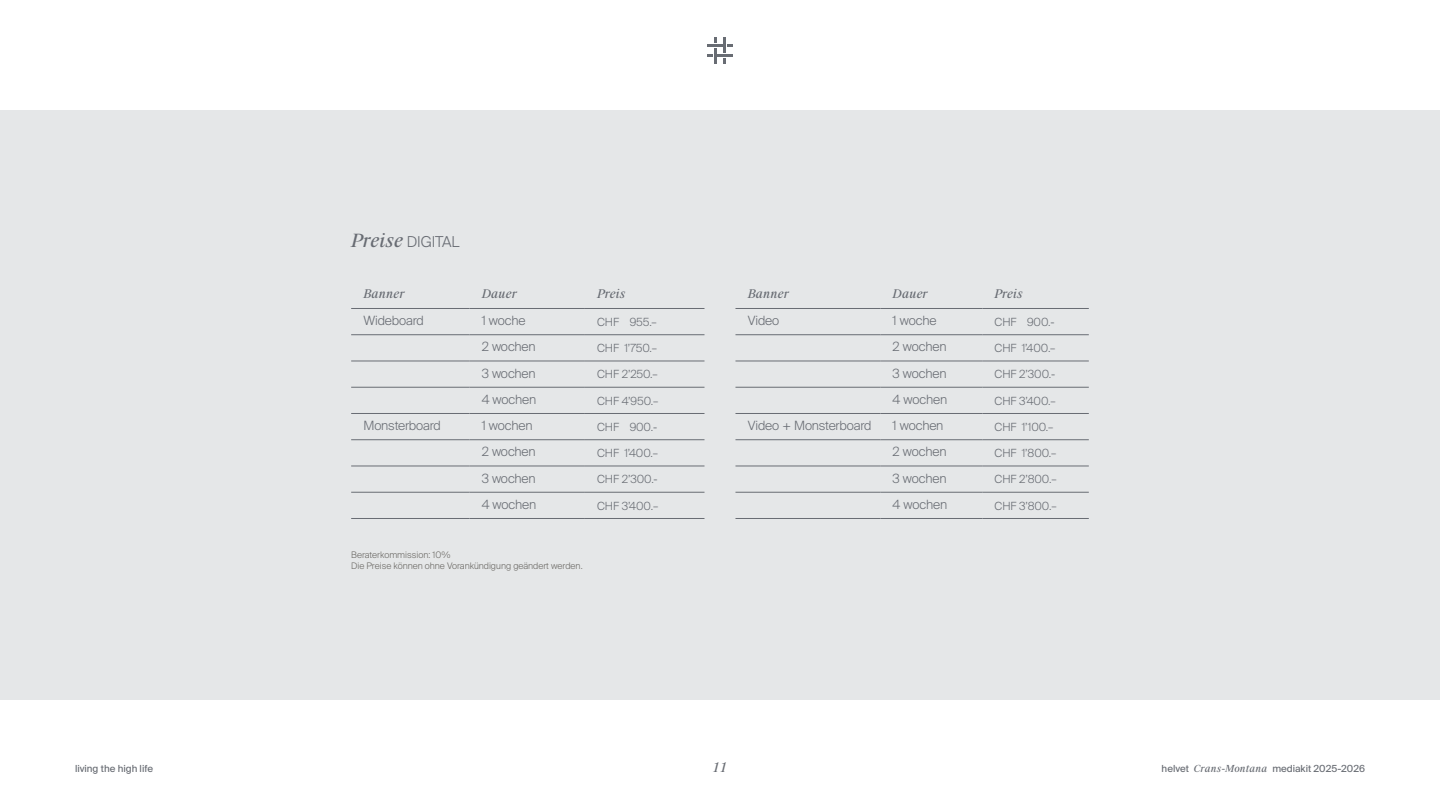
<style>
.page{position:relative;width:1440px;height:810px;background:#fff}
.page>*{position:absolute;margin:0;border:0;box-sizing:border-box;transform-origin:0 0}
.t1{font:300 15px "Suisse Intl";letter-spacing:-.01em;color:#686c73}
.t2{font:italic 13.5px "Suisse Works";color:#686c73}
.t3{font:300 12.75px "Suisse Intl";letter-spacing:-.01em;color:#686c73}
.t4{font:italic 12px "Suisse Works";color:#686c73}
.t5{font:300 11.25px "Suisse Intl";letter-spacing:-.005em;color:#686c73}
.t6{font:9.75px "Suisse Intl";color:#686c73}
.t7{font:300 9px/11.2px "Suisse Intl";color:#6a6864}
.s1{font-family:"Suisse Works";font-weight:400;font-style:italic;font-size:18.3px}
.s2{font-family:"Suisse Works";font-style:italic}
</style>
<div class="page">
<hr style="left:714px;top:48px;width:3px;height:15px;background:#686c73">
<hr style="left:723px;top:38px;width:3px;height:15px;background:#686c73">
<svg style="left:707px;top:54px;width:26px;height:9px"></svg>
<svg style="left:707px;top:38px;width:26px;height:9px"></svg>
<div style="left:0;top:110px;width:1440px;height:590px;background:#e5e7e8"></div>
<hr style="left:351px;top:308px;width:119px;height:1px;background:#686c73">
<hr style="left:469px;top:308px;width:116px;height:1px;background:#686c73">
<hr style="left:351px;top:335px;width:119px;height:1px;background:#686c73">
<hr style="left:469px;top:335px;width:116px;height:1px;background:#686c73">
<hr style="left:351px;top:361px;width:119px;height:1px;background:#686c73">
<hr style="left:469px;top:361px;width:116px;height:1px;background:#686c73">
<hr style="left:351px;top:387px;width:119px;height:1px;background:#686c73">
<hr style="left:469px;top:387px;width:116px;height:1px;background:#686c73">
<hr style="left:351px;top:413px;width:119px;height:1px;background:#686c73">
<hr style="left:469px;top:413px;width:116px;height:1px;background:#686c73">
<hr style="left:351px;top:440px;width:119px;height:1px;background:#686c73">
<hr style="left:469px;top:440px;width:116px;height:1px;background:#686c73">
<hr style="left:351px;top:466px;width:119px;height:1px;background:#686c73">
<hr style="left:469px;top:466px;width:116px;height:1px;background:#686c73">
<hr style="left:351px;top:492px;width:119px;height:1px;background:#686c73">
<hr style="left:469px;top:492px;width:116px;height:1px;background:#686c73">
<hr style="left:351px;top:518px;width:119px;height:1px;background:#686c73">
<hr style="left:469px;top:518px;width:116px;height:1px;background:#686c73">
<hr style="left:585px;top:308px;width:120px;height:1px;background:#686c73">
<hr style="left:585px;top:335px;width:120px;height:1px;background:#686c73">
<hr style="left:585px;top:361px;width:120px;height:1px;background:#686c73">
<hr style="left:585px;top:387px;width:120px;height:1px;background:#686c73">
<hr style="left:585px;top:413px;width:120px;height:1px;background:#686c73">
<hr style="left:585px;top:440px;width:120px;height:1px;background:#686c73">
<hr style="left:585px;top:466px;width:120px;height:1px;background:#686c73">
<hr style="left:585px;top:492px;width:120px;height:1px;background:#686c73">
<hr style="left:585px;top:518px;width:120px;height:1px;background:#686c73">
<hr style="left:735px;top:308px;width:145px;height:1px;background:#686c73">
<hr style="left:880px;top:308px;width:102px;height:1px;background:#686c73">
<hr style="left:735px;top:335px;width:145px;height:1px;background:#686c73">
<hr style="left:880px;top:335px;width:102px;height:1px;background:#686c73">
<hr style="left:735px;top:361px;width:145px;height:1px;background:#686c73">
<hr style="left:880px;top:361px;width:102px;height:1px;background:#686c73">
<hr style="left:735px;top:387px;width:145px;height:1px;background:#686c73">
<hr style="left:880px;top:387px;width:102px;height:1px;background:#686c73">
<hr style="left:735px;top:413px;width:145px;height:1px;background:#686c73">
<hr style="left:880px;top:413px;width:102px;height:1px;background:#686c73">
<hr style="left:735px;top:440px;width:145px;height:1px;background:#686c73">
<hr style="left:880px;top:440px;width:102px;height:1px;background:#686c73">
<hr style="left:735px;top:466px;width:145px;height:1px;background:#686c73">
<hr style="left:880px;top:466px;width:102px;height:1px;background:#686c73">
<hr style="left:735px;top:492px;width:145px;height:1px;background:#686c73">
<hr style="left:880px;top:492px;width:102px;height:1px;background:#686c73">
<hr style="left:735px;top:518px;width:145px;height:1px;background:#686c73">
<hr style="left:880px;top:518px;width:102px;height:1px;background:#686c73">
<hr style="left:982px;top:308px;width:107px;height:1px;background:#686c73">
<hr style="left:982px;top:335px;width:107px;height:1px;background:#686c73">
<hr style="left:982px;top:361px;width:107px;height:1px;background:#686c73">
<hr style="left:982px;top:387px;width:107px;height:1px;background:#686c73">
<hr style="left:982px;top:413px;width:107px;height:1px;background:#686c73">
<hr style="left:982px;top:440px;width:107px;height:1px;background:#686c73">
<hr style="left:982px;top:466px;width:107px;height:1px;background:#686c73">
<hr style="left:982px;top:492px;width:107px;height:1px;background:#686c73">
<hr style="left:982px;top:518px;width:107px;height:1px;background:#686c73">
<p class="t1" style="left:351px;top:233px;width:110px"><span class="s1">Preise</span> DIGITAL</p>
<p class="t4" style="left:363px;top:287px;width:43px">Banner</p>
<p class="t4" style="left:482px;top:287px;width:37px">Dauer</p>
<p class="t4" style="left:597px;top:287px;width:30px">Preis</p>
<p class="t3" style="left:363px;top:313px;width:62px">Wideboard</p>
<p class="t3" style="left:482px;top:313px;width:45px">1 woche</p>
<p class="t5" style="left:597px;top:316px;width:61px">CHF 955.–</p>
<p class="t3" style="left:482px;top:339px;width:55px">2 wochen</p>
<p class="t5" style="left:597px;top:342px;width:61px">CHF 1’750.–</p>
<p class="t3" style="left:482px;top:366px;width:55px">3 wochen</p>
<p class="t5" style="left:597px;top:368px;width:62px">CHF 2’250.–</p>
<p class="t3" style="left:482px;top:392px;width:56px">4 wochen</p>
<p class="t5" style="left:597px;top:394px;width:63px">CHF 4’950.–</p>
<p class="t3" style="left:363px;top:418px;width:79px">Monsterboard</p>
<p class="t3" style="left:482px;top:418px;width:52px">1 wochen</p>
<p class="t5" style="left:597px;top:421px;width:61px">CHF 900.-</p>
<p class="t3" style="left:482px;top:444px;width:55px">2 wochen</p>
<p class="t5" style="left:597px;top:447px;width:62px">CHF 1’400.–</p>
<p class="t3" style="left:482px;top:471px;width:55px">3 wochen</p>
<p class="t5" style="left:597px;top:473px;width:62px">CHF 2’300.-</p>
<p class="t3" style="left:482px;top:497px;width:56px">4 wochen</p>
<p class="t5" style="left:597px;top:499px;width:63px">CHF 3’400.–</p>
<p class="t7" style="left:351px;top:549px;width:233px">Beraterkommission: 10%<br>Die Preise können ohne Vorankündigung geändert werden.</p>
<p class="t4" style="left:748px;top:287px;width:43px">Banner</p>
<p class="t4" style="left:893px;top:287px;width:37px">Dauer</p>
<p class="t4" style="left:995px;top:287px;width:30px">Preis</p>
<p class="t3" style="left:748px;top:313px;width:33px">Video</p>
<p class="t3" style="left:893px;top:313px;width:45px">1 woche</p>
<p class="t5" style="left:995px;top:316px;width:61px">CHF 900.-</p>
<p class="t3" style="left:893px;top:339px;width:55px">2 wochen</p>
<p class="t5" style="left:995px;top:342px;width:62px">CHF 1’400.–</p>
<p class="t3" style="left:893px;top:366px;width:55px">3 wochen</p>
<p class="t5" style="left:995px;top:368px;width:62px">CHF 2’300.-</p>
<p class="t3" style="left:893px;top:392px;width:56px">4 wochen</p>
<p class="t5" style="left:995px;top:394px;width:63px">CHF 3’400.–</p>
<p class="t3" style="left:748px;top:418px;width:125px">Video + Monsterboard</p>
<p class="t3" style="left:893px;top:418px;width:52px">1 wochen</p>
<p class="t5" style="left:995px;top:421px;width:60px">CHF 1’100.–</p>
<p class="t3" style="left:893px;top:444px;width:55px">2 wochen</p>
<p class="t5" style="left:995px;top:447px;width:63px">CHF 1’800.–</p>
<p class="t3" style="left:893px;top:471px;width:55px">3 wochen</p>
<p class="t5" style="left:995px;top:473px;width:64px">CHF 2’800.–</p>
<p class="t3" style="left:893px;top:497px;width:56px">4 wochen</p>
<p class="t5" style="left:995px;top:499px;width:64px">CHF 3’800.–</p>
<p class="t6" style="left:75px;top:763px;width:80px">living the high life</p>
<p class="t2" style="left:713px;top:759px;width:16px">11</p>
<p class="t6" style="left:1162px;top:763px;width:205px">helvet <span class="s2">Crans-Montana</span> mediakit 2025-2026</p>
</div>
